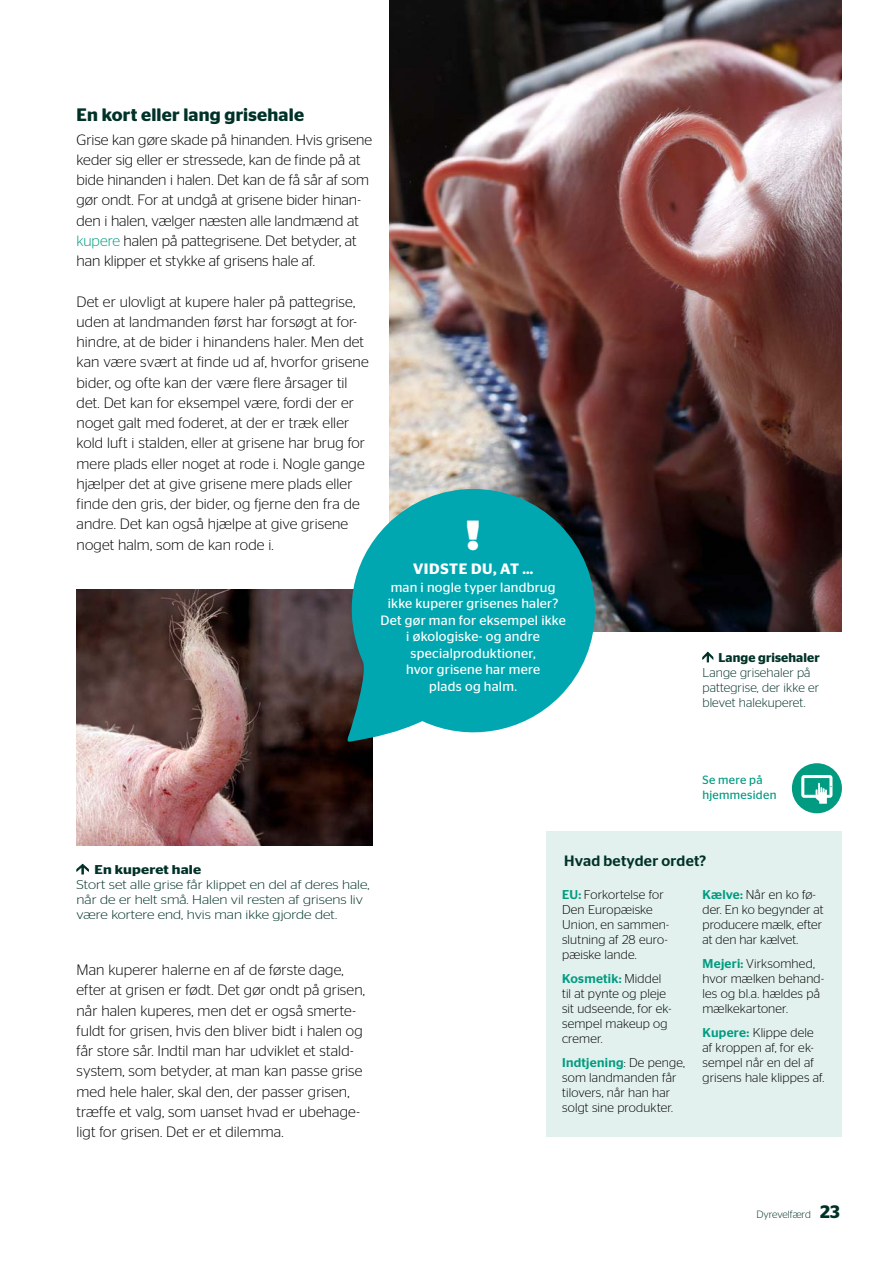
<style>
.page{position:relative;width:893px;height:1263px;background:#fff}
.page>*{position:absolute;margin:0;border:0;box-sizing:border-box;transform-origin:0 0}
.t1{font:900 42px "Stag Sans";color:#fff}
.Brød{font:600 18px "Stag Sans";letter-spacing:.015em;color:#013228}
.Brød-2{font:300 15px/20.2px "Stag Sans";letter-spacing:.005em;color:#000}
.Brød-3{font:500 15px "Stag Sans";letter-spacing:.015em;color:#013228}
.t2{font:600 15px "Stag Sans";letter-spacing:.03em;color:#fff}
.t3{font:13.5px/16.5px "Stag Sans";letter-spacing:.02em;color:#fff;text-align:center}
.Brød-4{font:300 12.75px/15px "Stag Sans";letter-spacing:.01em;color:#000}
.t4{font:300 12.75px/15px "Stag Sans";color:#013228;scale:1.13 1}
.t5{font:300 12.75px/15px "Stag Sans";color:#013228}
.t6{font:600 12.75px "Stag Sans";letter-spacing:.01em;color:#013228}
.t7{font:600 12.75px "Stag Sans";letter-spacing:.01em;color:#013228;scale:1.13 1}
.t8{font:12px/15px "Stag Sans";letter-spacing:.025em;color:#009b81}
.t9{font:300 10.5px "Stag Sans";color:#013228}
.s1{color:#009b81}
.s2{font-weight:500;color:#009b81}
.s3{font-weight:600;font-size:18px}
</style>
<div class="page">
<img style="left:389px;top:0;width:453px;height:631px">
<img style="left:77px;top:590px;width:295px;height:256px">
<svg style="left:76px;top:863px;width:13px;height:12px"></svg>
<svg style="left:702px;top:651px;width:12px;height:12px"></svg>
<svg style="left:343px;top:477px;width:264px;height:265px;fill:#00a7b0"></svg>
<div style="left:546px;top:832px;width:296px;height:305px;background:#e2f1ed"></div>
<div style="left:792px;top:763px;width:50px;height:50px;background:#009b81;border-radius:50%"></div>
<svg style="left:801px;top:775px;width:31px;height:29px"></svg>
<p class="Brød" style="left:77px;top:105px;width:229px">En kort eller lang grisehale</p>
<p class="Brød-2" style="left:77px;top:129px;width:297px">Grise kan gøre skade på hinanden. Hvis grisene keder sig eller er stressede, kan de finde på at bide hinanden i halen. Det kan de få sår af som gør ondt. For at undgå at grisene bider hinan&shy;den i halen, vælger næsten alle landmænd at <span class="s1">kupere</span> halen på pattegrisene. Det betyder, at han klipper et stykke af grisens hale af.</p>
<p class="Brød-2" style="left:77px;top:291px;width:294px">Det er ulovligt at kupere haler på pattegrise, uden at landmanden først har forsøgt at for&shy;hindre, at de bider i hinandens haler. Men det kan være svært at finde ud af, hvorfor grisene bider, og ofte kan der være flere årsager til det. Det kan for eksempel være, fordi der er noget galt med foderet, at der er træk eller kold luft i stalden, eller at grisene har brug for mere plads eller noget at rode i. Nogle gange hjælper det at give grisene mere plads eller finde den gris, der bider, og fjerne den fra de andre. Det kan også hjælpe at give grisene noget halm, som de kan rode i.</p>
<h1 class="t1" style="left:466px;top:510px;width:16px">!</h1>
<h1 class="t2" style="left:413px;top:560px;width:122px">VIDSTE DU, AT …</h1>
<h1 class="t3" style="left:380px;top:579px;width:187px">man i nogle typer landbrug ikke kuperer grisenes haler?<br>Det gør man for eksempel ikke</h1>
<h1 class="t3" style="left:406px;top:628px;width:135px">i økologiske- og andre specialproduktioner,</h1>
<h1 class="t3" style="left:406px;top:661px;width:136px">hvor grisene har mere</h1>
<h1 class="t3" style="left:429px;top:678px;width:89px">plads og halm.</h1>
<p class="t6" style="left:718px;top:650px;width:103px">Lange grisehaler</p>
<p class="t5" style="left:702px;top:664px;width:118px">Lange grisehaler på pattegrise, der ikke er blevet halekuperet.</p>
<p class="t7" style="left:95px;top:862px;width:96px">En kuperet hale</p>
<p class="t4" style="left:77px;top:876px;width:261px">Stort set alle grise får klippet en del af deres hale, når de er helt små. Halen vil resten af grisens liv være kortere end, hvis man ikke gjorde det.</p>
<p class="Brød-2" style="left:77px;top:959px;width:290px">Man kuperer halerne en af de første dage, efter at grisen er født. Det gør ondt på grisen, når halen kuperes, men det er også smerte&shy;fuldt for grisen, hvis den bliver bidt i halen og får store sår. Indtil man har udviklet et stald&shy;system, som betyder, at man kan passe grise med hele haler, skal den, der passer grisen, træffe et valg, som uanset hvad er ubehage&shy;ligt for grisen. Det er et dilemma.</p>
<p class="t8" style="left:702px;top:773px;width:75px">Se mere på hjemmesiden</p>
<p class="Brød-3" style="left:564px;top:852px;width:144px">Hvad betyder ordet?</p>
<p class="Brød-4" style="left:562px;top:887px;width:109px"><span class="s2">EU:</span> Forkortelse for<br>Den Europæiske<br>Union, en sammen&shy;slutning af 28 euro&shy;pæiske lande.</p>
<p class="Brød-4" style="left:562px;top:971px;width:111px"><span class="s2">Kosmetik:</span> Middel til at pynte og pleje sit udseende, for ek&shy;sempel makeup og cremer.</p>
<p class="Brød-4" style="left:562px;top:1055px;width:124px"><span class="s2">Indtjening</span>: De penge, som landmanden får tilovers, når han har solgt sine produkter.</p>
<p class="Brød-4" style="left:702px;top:887px;width:123px"><span class="s2">Kælve:</span> Når en ko fø&shy;der. En ko begynder at producere mælk, efter at den har kælvet.</p>
<p class="Brød-4" style="left:702px;top:956px;width:123px"><span class="s2">Mejeri:</span> Virksomhed, hvor mælken behand&shy;les og bl.a. hældes på mælkekartoner.</p>
<p class="Brød-4" style="left:702px;top:1025px;width:123px"><span class="s2">Kupere:</span> Klippe dele af kroppen af, for ek&shy;sempel når en del af grisens hale klippes af.</p>
<p class="t9" style="left:757px;top:1208px;width:85px">Dyrevelfærd <span class="s3">23</span></p>
</div>
